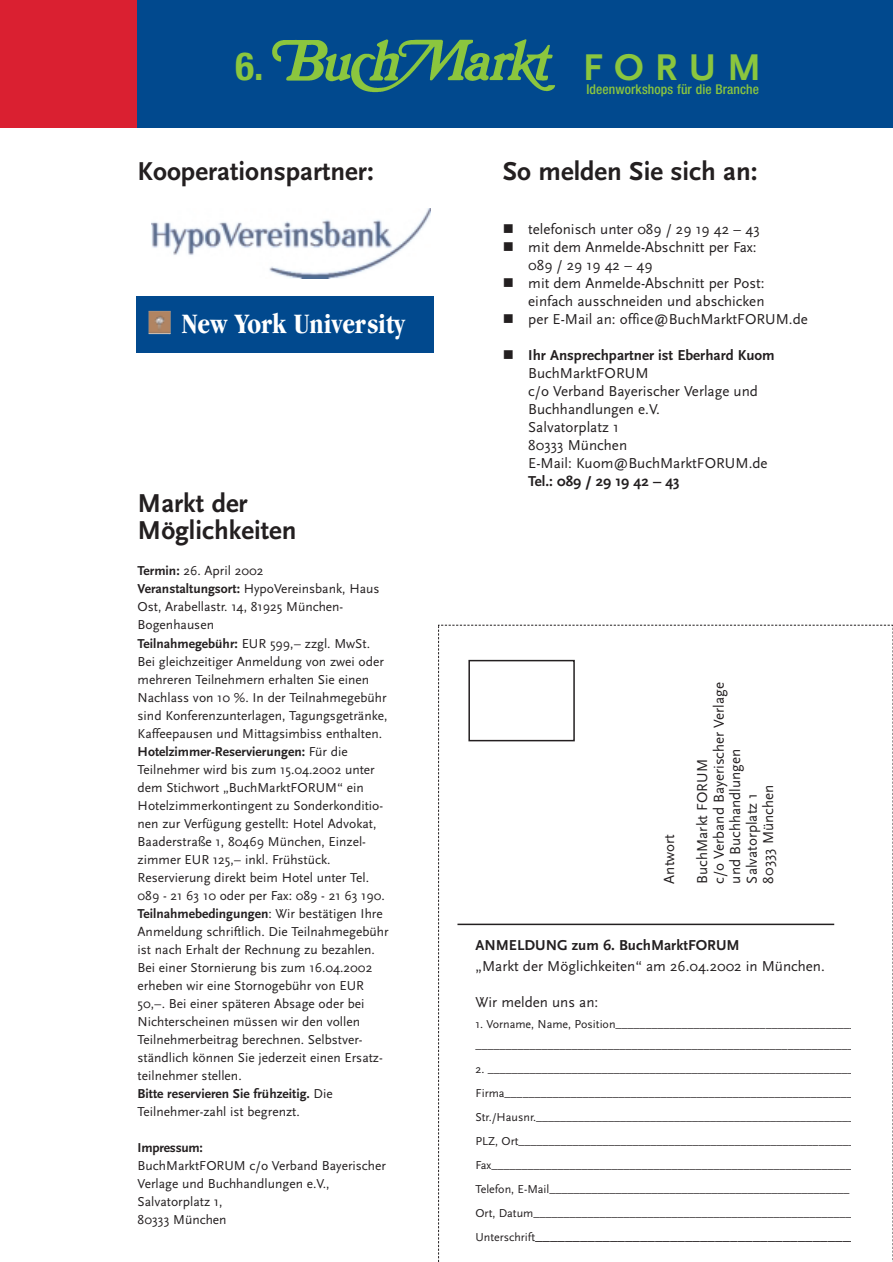
<style>
.page{position:relative;width:893px;height:1262px;background:#fff}
.page>*{position:absolute;margin:0;border:0;box-sizing:border-box;transform-origin:0 0}
.t1{font:700 38.85px "Scala Sans";letter-spacing:.285em;color:#8bc63e}
.t2{font:700 condensed 38.85px "Helvetica Neue";color:#8bc63e}
.t3{font:700 condensed 29.1px "Garamond";letter-spacing:-.005em;color:#fff}
.t4{font:700 27px/27px "Scala Sans";color:#231f20}
.t5{font:15px/18px "Scala Sans";color:#231f20}
.t6{font:700 15px "Scala Sans";color:#231f20}
.t7{font:13.5px/18px "Scala Sans";color:#231f20}
.t8{font:500 condensed 13.5px "Helvetica Neue";letter-spacing:.01em;color:#8bc63e}
.t9{font:700 13.5px "Scala Sans";letter-spacing:-.015em;color:#231f20}
.t10{font:12px/24px "Scala Sans";color:#231f20}
.s1{font-weight:700}
.s2{font-size:12px}
</style>
<div class="page">
<div style="left:0;top:0;width:892px;height:128px;background:#01498e"></div>
<div style="left:0;top:0;width:136px;height:128px;background:#da2031"></div>
<img style="left:272px;top:39px;width:283px;height:54px">
<img style="left:152px;top:209px;width:278px;height:69px">
<div style="left:136px;top:297px;width:298px;height:56px;background:#01498e"></div>
<img style="left:148px;top:311px;width:23px;height:23px">
<svg style="left:438px;top:624px;width:454px;height:637px"></svg>
<svg style="left:456px;top:659px;width:379px;height:267px"></svg>
<div style="left:850px;top:930px;width:34px;height:326px;background:#fff"></div>
<h1 class="t2" style="left:235px;top:52px;width:29px">6.</h1>
<h1 class="t1" style="left:582px;top:51px;width:180px">FORUM</h1>
<p class="t8" style="left:586px;top:85px;width:174px">Ideenworkshops für die Branche</p>
<h3 class="t4" style="left:138px;top:160px;width:238px">Kooperationspartner:</h3>
<h2 class="t3" style="left:182px;top:312px;width:225px">New York University</h2>
<h3 class="t4" style="left:138px;top:491px;width:160px">Markt der<br>Möglichkeiten</h3>
<p class="t7" style="left:138px;top:562px;width:243px"><span class="s1">Termin:</span> 26. April 2002<br><span class="s1">Veranstaltungsort:</span> HypoVereinsbank, Haus<br>Ost, Arabellastr. 14, 81925 München-<br>Bogenhausen</p>
<p class="t7" style="left:138px;top:636px;width:252px"><span class="s1">Teilnahmegebühr:</span> EUR 599,– zzgl. MwSt.<br>Bei gleichzeitiger Anmeldung von zwei oder mehreren Teilnehmern erhalten Sie einen Nachlass von 10 %. In der Teilnahmegebühr sind Konferenzunterlagen, Tagungsgetränke, Kaffeepausen und Mittagsimbiss enthalten.<br><span class="s1">Hotelzimmer-Reservierungen:</span> Für die Teilnehmer wird bis zum 15.04.2002 unter dem Stichwort „BuchMarktFORUM“ ein Hotelzimmerkontingent zu Sonderkonditio&shy;nen zur Verfügung gestellt: Hotel Advokat, Baaderstraße 1, 80469 München, Einzel&shy;zimmer EUR 125,– inkl. Frühstück.<br>Reservierung direkt beim Hotel unter Tel.<br>089 - 21 63 10 oder per Fax: 089 - 21 63 190.<br><span class="s1">Teilnahmebedingungen</span>: Wir bestätigen Ihre Anmeldung schriftlich. Die Teilnahmegebühr ist nach Erhalt der Rechnung zu bezahlen.<br>Bei einer Stornierung bis zum 16.04.2002 erheben wir eine Stornogebühr von EUR 50,–. Bei einer späteren Absage oder bei Nichterscheinen müssen wir den vollen Teilnehmerbeitrag berechnen. Selbstver&shy;ständlich können Sie jederzeit einen Ersatz&shy;teilnehmer stellen.<br><span class="s1">Bitte reservieren Sie frühzeitig.</span> Die Teilnehmer-zahl ist begrenzt.</p>
<p class="t9" style="left:138px;top:1142px;width:67px">Impressum:</p>
<p class="t7" style="left:138px;top:1158px;width:250px">BuchMarktFORUM c/o Verband Bayerischer<br>Verlage und Buchhandlungen e.V.,<br>Salvatorplatz 1,<br>80333 München</p>
<h3 class="t4" style="left:502px;top:160px;width:256px">So melden Sie sich an:</h3>
<p class="t5" style="left:528px;top:221px;width:281px">telefonisch unter 089 / 29 19 42 – 43<br>mit dem Anmelde-Abschnitt per Fax:<br>089 / 29 19 42 – 49<br>mit dem Anmelde-Abschnitt per Post: einfach ausschneiden und abschicken<br>per E-Mail an: office@BuchMarktFORUM.de</p>
<p class="t6" style="left:528px;top:349px;width:248px">Ihr Ansprechpartner ist Eberhard Kuom</p>
<p class="t5" style="left:528px;top:365px;width:241px">BuchMarktFORUM<br>c/o Verband Bayerischer Verlage und<br>Buchhandlungen e.V.<br>Salvatorplatz 1<br>80333 München<br>E-Mail: Kuom@BuchMarktFORUM.de</p>
<p class="t6" style="left:528px;top:475px;width:153px">Tel.: 089 / 29 19 42 – 43</p>
<p class="t5" style="left:661px;top:883px;width:51px;rotate:-90deg">Antwort</p>
<p class="t5" style="left:695px;top:883px;width:203px;line-height:16.5px;rotate:-90deg">BuchMarkt FORUM<br>c/o Verband Bayerischer Verlage und Buchhandlungen<br>Salvatorplatz 1<br>80333 München</p>
<p class="t6" style="left:475px;top:938px;width:266px">ANMELDUNG zum 6. BuchMarktFORUM</p>
<p class="t5" style="left:475px;top:958px;width:351px">„Markt der Möglichkeiten“ am 26.04.2002 in München.</p>
<p class="t5" style="left:475px;top:994px;width:124px">Wir melden uns an:</p>
<p class="t10" style="left:475px;top:1015px;width:406px;line-height:21px">1. Vorname, Name, Position____________________________________________ __________________________________________________________________</p>
<p class="t10" style="left:475px;top:1058px;width:401px">2. _______________________________________________________________ Firma_____________________________________________________________ Str./Hausnr.______________________________________________________ PLZ, Ort________________________________________________________ Fax________________________________________________________________ Telefon, E-Mail__________________________________________________<br>Ort, Datum_______________________________________________________</p>
<p class="t5" style="left:475px;top:1228px;width:406px"><span class="s2">Unterschrift</span>______________________________________________</p>
</div>
